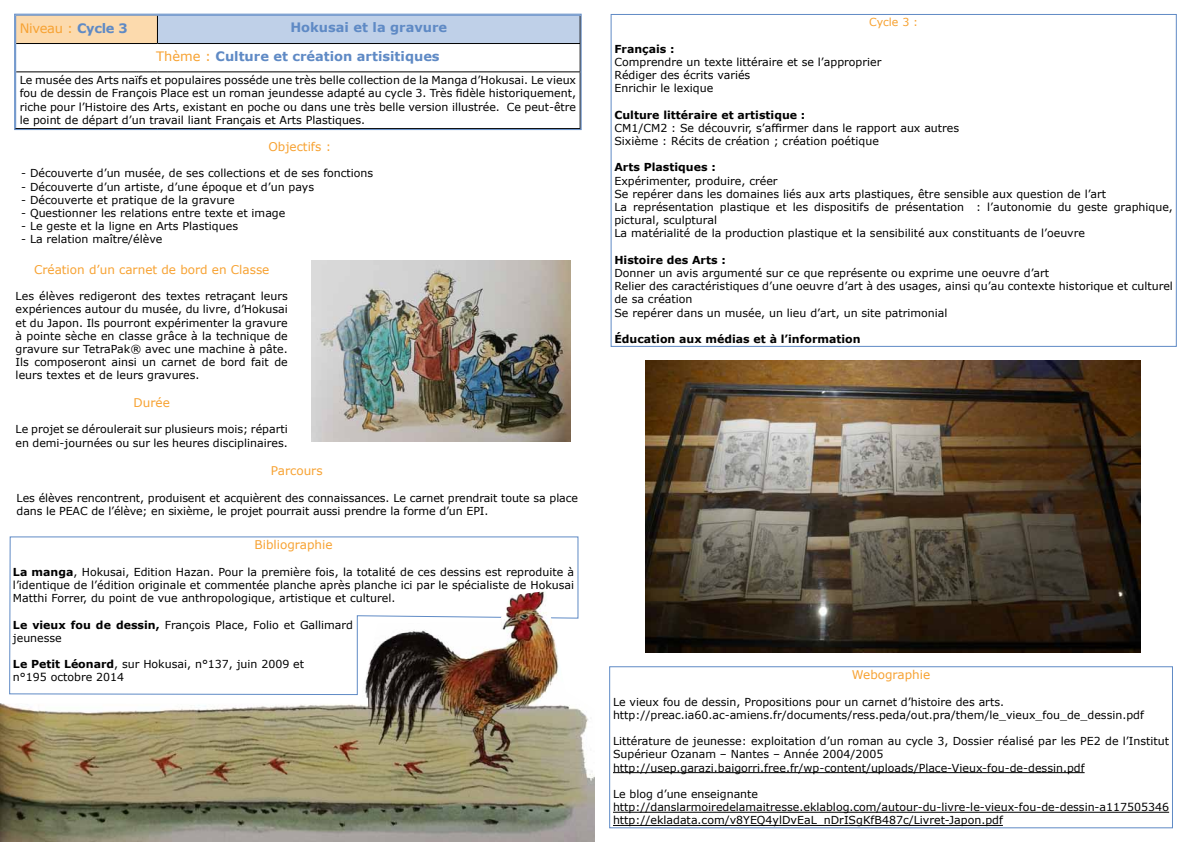
<style>
.page{position:relative;width:1191px;height:842px;background:#fff}
.page>*{position:absolute;margin:0;border:0;box-sizing:border-box;transform-origin:0 0}
.t1{font:700 13px "Verdana";color:#5f8ac5}
.t2{font:13px "Verdana";letter-spacing:-.02em;color:#f7a232}
.t3{font:12px "Verdana";color:#f7a232}
.t4{font:11px/13.2px "Verdana";color:#000}
.t5{font:700 11px "Verdana";color:#000}
.t6{font:11px "Verdana";color:#f7a232}
.s1{font-weight:700;color:#5f8ac5}
.s2{font-weight:400;color:#f7a232}
.s3{font-weight:700}
</style>
<div class="page">
<hr style="left:613px;top:772px;width:471px;height:1px;background:#000">
<hr style="left:613px;top:812px;width:556px;height:1px;background:#000">
<hr style="left:613px;top:825px;width:390px;height:1px;background:#000">
<div style="left:609px;top:666px;width:564px;height:162px;border:1px solid #5f8ac5"></div>
<div style="left:16px;top:15px;width:141px;height:29px;background:#fcdaad"></div>
<div style="left:157px;top:15px;width:423px;height:29px;background:#bfd0e8"></div>
<svg style="left:157px;top:16px;width:1px;height:27px"></svg>
<hr style="left:16px;top:43px;width:141px;height:1px;background:#000">
<hr style="left:157px;top:43px;width:423px;height:1px;background:#000">
<hr style="left:16px;top:71px;width:141px;height:1px;background:#000">
<hr style="left:157px;top:71px;width:423px;height:1px;background:#000">
<div style="left:14px;top:14px;width:567px;height:116px;border:1px solid #5f8ac5"></div>
<svg style="left:9px;top:536px;width:570px;height:55px"></svg>
<img style="left:312px;top:261px;width:258px;height:181px">
<img style="left:645px;top:360px;width:495px;height:293px">
<img style="left:0;top:591px;width:595px;height:251px">
<p class="t2" style="left:20px;top:19px;width:110px">Niveau : <span class="s1">Cycle 3</span></p>
<p class="t1" style="left:290px;top:18px;width:158px">Hokusai et la gravure</p>
<p class="t1" style="left:156px;top:48px;width:285px"><span class="s2">Thème :</span> Culture et création artisitiques</p>
<p class="t4" style="left:20px;top:74px;width:558px;text-align:justify">Le musée des Arts naïfs et populaires posséde une très belle collection de la Manga d’Hokusai. Le vieux fou de dessin de François Place est un roman jeundesse adapté au cycle 3. Très fidèle historiquement, riche pour l’Histoire des Arts, existant en poche ou dans une très belle version illustrée. Ce peut-être le point de départ d’un travail liant Français et Arts Plastiques.</p>
<p class="t3" style="left:268px;top:138px;width:64px">Objectifs :</p>
<p class="t4" style="left:21px;top:167px;width:354px">- Découverte d’un musée, de ses collections et de ses fonctions</p>
<p class="t4" style="left:21px;top:180px;width:294px">- Découverte d’un artiste, d’une époque et d’un pays</p>
<p class="t4" style="left:21px;top:193px;width:215px">- Découverte et pratique de la gravure</p>
<p class="t4" style="left:21px;top:206px;width:266px">- Questionner les relations entre texte et image</p>
<p class="t4" style="left:21px;top:219px;width:218px">- Le geste et la ligne en Arts Plastiques</p>
<p class="t4" style="left:21px;top:233px;width:143px">- La relation maître/élève</p>
<p class="t3" style="left:34px;top:261px;width:237px">Création d’un carnet de bord en Classe</p>
<p class="t4" style="left:16px;top:289px;width:274px;text-align:justify">Les élèves redigeront des textes retraçant leurs expériences autour du musée, du livre, d’Hokusai et du Japon. Ils pourront expérimenter la gravure à pointe sèche en classe grâce à la technique de gravure sur TetraPak® avec une machine à pâte.<br>Ils composeront ainsi un carnet de bord fait de leurs textes et de leurs gravures.</p>
<p class="t3" style="left:134px;top:394px;width:38px">Durée</p>
<p class="t4" style="left:16px;top:423px;width:274px">Le projet se déroulerait sur plusieurs mois; réparti en demi-journées ou sur les heures disciplinaires.</p>
<p class="t3" style="left:271px;top:463px;width:53px">Parcours</p>
<p class="t4" style="left:17px;top:491px;width:563px">Les élèves rencontrent, produisent et acquièrent des connaissances. Le carnet prendrait toute sa place dans le PEAC de l’élève; en sixième, le projet pourrait aussi prendre la forme d’un EPI.</p>
<p class="t3" style="left:255px;top:537px;width:79px">Bibliographie</p>
<p class="t4" style="left:13px;top:565px;width:562px;text-align:justify"><span class="s3">La manga</span>, Hokusai, Edition Hazan. Pour la première fois, la totalité de ces dessins est reproduite à l’identique de l’édition originale et commentée planche après planche ici par le spécialiste de Hokusai Matthi Forrer, du point de vue anthropologique, artistique et culturel.</p>
<p class="t4" style="left:13px;top:618px;width:341px"><span class="s3">Le vieux fou de dessin,</span> François Place, Folio et Gallimard jeunesse</p>
<p class="t4" style="left:13px;top:657px;width:293px"><span class="s3">Le Petit Léonard</span>, sur Hokusai, n°137, juin 2009 et n°195 octobre 2014</p>
<p class="t6" style="left:869px;top:15px;width:51px">Cycle 3 :</p>
<p class="t5" style="left:614px;top:41px;width:62px">Français :</p>
<p class="t4" style="left:614px;top:55px;width:268px">Comprendre un texte littéraire et se l’approprier<br>Rédiger des écrits variés<br>Enrichir le lexique</p>
<p class="t5" style="left:614px;top:107px;width:192px">Culture littéraire et artistique :</p>
<p class="t4" style="left:614px;top:121px;width:346px">CM1/CM2 : Se découvrir, s’affirmer dans le rapport aux autres<br>Sixième : Récits de création ; création poétique</p>
<p class="t5" style="left:614px;top:160px;width:103px">Arts Plastiques :</p>
<p class="t4" style="left:614px;top:174px;width:560px">Expérimenter, produire, créer<br>Se repérer dans les domaines liés aux arts plastiques, être sensible aux question de l’art<br>La représentation plastique et les dispositifs de présentation : l’autonomie du geste graphique, pictural, sculptural<br>La matérialité de la production plastique et la sensibilité aux constituants de l’oeuvre</p>
<p class="t5" style="left:614px;top:252px;width:113px">Histoire des Arts :</p>
<p class="t4" style="left:614px;top:266px;width:560px">Donner un avis argumenté sur ce que représente ou exprime une oeuvre d’art<br>Relier des caractéristiques d’une oeuvre d’art à des usages, ainsi qu’au contexte historique et culturel de sa création<br>Se repérer dans un musée, un lieu d’art, un site patrimonial</p>
<p class="t5" style="left:614px;top:331px;width:248px">Éducation aux médias et à l’information</p>
<p class="t3" style="left:852px;top:667px;width:80px">Webographie</p>
<p class="t4" style="left:613px;top:695px;width:532px">Le vieux fou de dessin, Propositions pour un carnet d’histoire des arts. http://preac.ia60.ac-amiens.fr/documents/ress.peda/out.pra/them/le_vieux_fou_de_dessin.pdf</p>
<p class="t4" style="left:613px;top:734px;width:557px">Littérature de jeunesse: exploitation d’un roman au cycle 3, Dossier réalisé par les PE2 de l’Institut<br>Supérieur Ozanam – Nantes – Année 2004/2005 http://usep.garazi.baigorri.free.fr/wp-content/uploads/Place-Vieux-fou-de-dessin.pdf</p>
<p class="t4" style="left:613px;top:787px;width:557px">Le blog d’une enseignante http://danslarmoiredelamaitresse.eklablog.com/autour-du-livre-le-vieux-fou-de-dessin-a117505346 http://ekladata.com/v8YEQ4ylDvEaL_nDrISgKfB487c/Livret-Japon.pdf</p>
</div>
